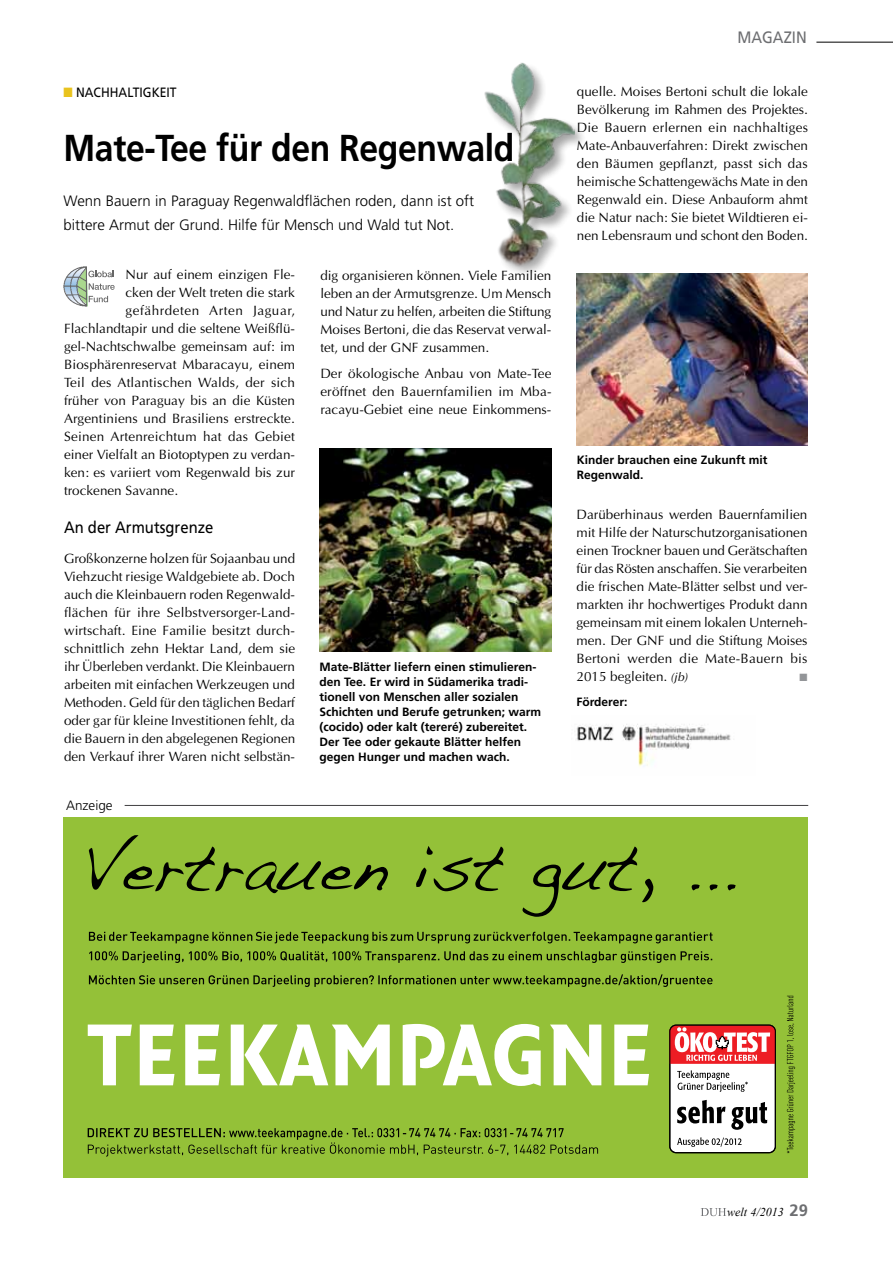
<style>
.page{position:relative;width:893px;height:1263px;background:#fff}
.page>*{position:absolute;margin:0;border:0;box-sizing:border-box;transform-origin:0 0}
.t1{font:700 37.5px "Frutiger";letter-spacing:-.01em;color:#000;scale:.9 1}
.t2{font:16.5px "Frutiger";color:#000;scale:.9 1}
.t3{font:16.5px "Frutiger";color:#6d6e71;scale:.9 1}
.t4{font:300 15px/24px "Frutiger";color:#000}
.t5{font:13.5px/18px "Optima";color:#000;text-align:justify}
.t6{font:13.5px "Optima";letter-spacing:.04em;color:#000}
.t7{font:13.5px "Frutiger";color:#000;scale:.9 1}
.t8{font:300 13.5px "Frutiger";color:#000}
.t9{font:700 12px/15px "Frutiger";color:#000}
.t10{font:italic 12px "Times New Roman";color:#000}
.t11{font:10.5px "Zapf Dingbats";color:#939598}
.s1{color:#e9c31e}
.s2{font-style:italic;font-size:12px}
.s3{font-family:"Frutiger";font-weight:700;font-style:normal;font-size:16.5px;color:#6d6e71}
</style>
<div class="page">
<svg style="left:701px;top:1208px;width:25px;height:8px"></svg>
<hr style="left:816px;top:42px;width:77px;height:1px;background:#000">
<img style="left:484px;top:62px;width:94px;height:211px">
<svg style="left:82px;top:270px;width:33px;height:37px"></svg>
<img style="left:64px;top:266px;width:23px;height:40px">
<img style="left:576px;top:273px;width:232px;height:173px">
<img style="left:576px;top:724px;width:155px;height:43px">
<hr style="left:125px;top:805px;width:683px;height:1px;background:#414042">
<div style="left:63px;top:817px;width:745px;height:361px;background:#94c138"></div>
<svg style="left:88px;top:1024px;width:561px;height:62px"></svg>
<svg style="left:89px;top:974px;width:624px;height:13px"></svg>
<svg style="left:89px;top:951px;width:623px;height:12px"></svg>
<svg style="left:89px;top:932px;width:624px;height:11px"></svg>
<svg style="left:787px;top:996px;width:8px;height:157px"></svg>
<svg style="left:89px;top:835px;width:647px;height:82px"></svg>
<div style="left:670px;top:1025px;width:105px;height:128px;background:#fff;border-radius:6px"></div>
<div style="left:669px;top:1024px;width:107px;height:129px;border:1px solid #000;border-radius:6px"></div>
<svg style="left:669px;top:1025px;width:107px;height:39px"></svg>
<svg style="left:677px;top:1137px;width:65px;height:10px"></svg>
<svg style="left:677px;top:1100px;width:48px;height:23px"></svg>
<svg style="left:731px;top:1102px;width:36px;height:28px"></svg>
<svg style="left:677px;top:1070px;width:71px;height:22px"></svg>
<svg style="left:88px;top:1128px;width:510px;height:28px"></svg>
<img style="left:319px;top:449px;width:233px;height:203px">
<p class="t7" style="left:63px;top:85px;width:127px"><span class="s1">■</span> Nachhaltigkeit</p>
<h1 class="t1" style="left:63px;top:126px;width:503px">Mate-Tee für den Regenwald</h1>
<p class="t4" style="left:63px;top:189px;width:412px">Wenn Bauern in Paraguay Regenwaldflächen roden, dann ist oft bittere Armut der Grund. Hilfe für Mensch und Wald tut Not.</p>
<p class="t5" style="left:126px;top:266px;width:171px">Nur auf einem einzigen Fle-</p>
<p class="t5" style="left:126px;top:284px;width:171px">cken der Welt treten die stark</p>
<p class="t6" style="left:126px;top:302px;width:171px">gefährdeten Arten Jaguar,</p>
<p class="t5" style="left:64px;top:319px;width:233px">Flachlandtapir und die seltene Weißflü-</p>
<p class="t5" style="left:64px;top:337px;width:232px">gel-Nachtschwalbe gemeinsam auf: im</p>
<p class="t5" style="left:64px;top:355px;width:233px">Biosphärenreservat Mbaracayu, einem</p>
<p class="t5" style="left:64px;top:373px;width:232px">Teil des Atlantischen Walds, der sich</p>
<p class="t5" style="left:64px;top:391px;width:233px">früher von Paraguay bis an die Küsten</p>
<p class="t5" style="left:64px;top:409px;width:232px">Argentiniens und Brasiliens erstreckte.</p>
<p class="t5" style="left:64px;top:427px;width:232px">Seinen Artenreichtum hat das Gebiet</p>
<p class="t5" style="left:64px;top:445px;width:232px">einer Vielfalt an Biotoptypen zu verdan-</p>
<p class="t5" style="left:64px;top:463px;width:232px">ken: es variiert vom Regenwald bis zur</p>
<p class="t5" style="left:64px;top:481px;width:116px">trockenen Savanne.</p>
<p class="t2" style="left:64px;top:517px;width:167px">An der Armutsgrenze</p>
<p class="t5" style="left:64px;top:550px;width:233px">Großkonzerne holzen für Sojaanbau und Viehzucht riesige Waldgebiete ab. Doch auch die Kleinbauern roden Regenwald&shy;flächen für ihre Selbstversorger-Land&shy;wirtschaft. Eine Familie besitzt durch&shy;schnittlich zehn Hektar Land, dem sie ihr Überleben verdankt. Die Kleinbauern arbeiten mit einfachen Werkzeugen und Methoden. Geld für den täglichen Bedarf oder gar für kleine Investitionen fehlt, da die Bauern in den abgelegenen Regionen den Verkauf ihrer Waren nicht selbstän-</p>
<p class="t8" style="left:66px;top:798px;width:48px">Anzeige</p>
<p class="t5" style="left:320px;top:266px;width:233px">dig organisieren können. Viele Familien leben an der Armutsgrenze. Um Mensch und Natur zu helfen, arbeiten die Stiftung Moises Bertoni, die das Reservat verwal&shy;tet, und der GNF zusammen.</p>
<p class="t5" style="left:320px;top:365px;width:233px">Der ökologische Anbau von Mate-Tee eröffnet den Bauernfamilien im Mba&shy;racayu-Gebiet eine neue Einkommens-</p>
<p class="t9" style="left:320px;top:659px;width:223px">Mate-Blätter liefern einen stimulieren&shy;den Tee. Er wird in Südamerika tradi&shy;tionell von Menschen aller sozialen Schichten und Berufe getrunken; warm (cocido) oder kalt (tereré) zubereitet.<br>Der Tee oder gekaute Blätter helfen gegen Hunger und machen wach.</p>
<p class="t3" style="left:737px;top:27px;width:78px">magazin</p>
<p class="t5" style="left:577px;top:82px;width:233px">quelle. Moises Bertoni schult die lokale Bevölkerung im Rahmen des Projektes.<br>Die Bauern erlernen ein nachhaltiges Mate-Anbauverfahren: Direkt zwischen den Bäumen gepflanzt, passt sich das heimische Schattengewächs Mate in den Regenwald ein. Diese Anbauform ahmt die Natur nach: Sie bietet Wildtieren ei&shy;nen Lebensraum und schont den Boden.</p>
<p class="t9" style="left:577px;top:452px;width:192px">Kinder brauchen eine Zukunft mit<br>Regenwald.</p>
<p class="t5" style="left:576px;top:506px;width:233px">Darüberhinaus werden Bauernfamilien mit Hilfe der Naturschutzorganisationen einen Trockner bauen und Gerätschaften für das Rösten anschaffen. Sie verarbeiten die frischen Mate-Blätter selbst und ver&shy;markten ihr hochwertiges Produkt dann gemeinsam mit einem lokalen Unterneh&shy;men. Der GNF und die Stiftung Moises Bertoni werden die Mate-Bauern bis 2015 begleiten. <span class="s2">(jb)</span></p>
<p class="t11" style="left:799px;top:673px;width:9px">■</p>
<p class="t9" style="left:576px;top:695px;width:52px">Förderer:</p>
<p class="t10" style="left:727px;top:1203px;width:82px">welt 4/2013 <span class="s3">29</span></p>
</div>
